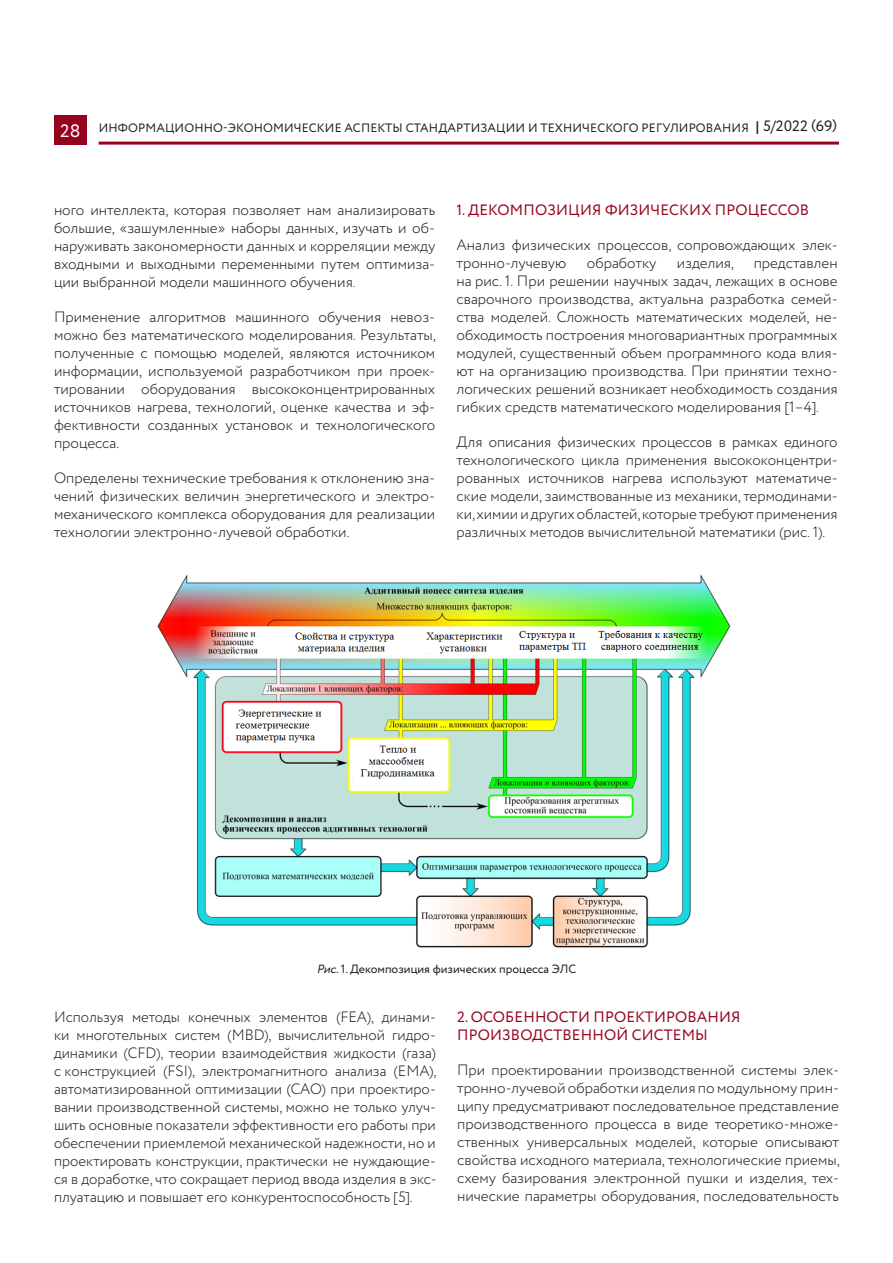
<style>
.page{position:relative;width:893px;height:1263px;background:#fff}
.page>*{position:absolute;margin:0;border:0;box-sizing:border-box;transform-origin:0 0}
.t1{font:300 15px/18px "Circe";color:#231f20;text-align:justify}
.Заголовок_2{font:15px/18px "Circe";letter-spacing:.01em;color:#96031f}
.t2{font:12.15px "Circe";letter-spacing:.01em;color:#231f20}
.Подрисуночные_подпис{font:12px "Circe";color:#231f20}
.s1{font-size:18px;color:#fff}
.s2{font-size:18.15px}
.s3{font-size:15px}
.s4{font-style:italic}
</style>
<div class="page">
<hr style="left:99px;top:142px;width:740px;height:3px;background:#96031f">
<div style="left:54px;top:115px;width:33px;height:30px;background:#96031f"></div>
<img style="left:157px;top:574px;width:574px;height:374px">
<p class="t2" style="left:60px;top:120px;width:778px"><span class="s1">28</span> ИНФОРМАЦИОННО-ЭКОНОМИЧЕСКИЕ АСПЕКТЫ СТАНДАРТИЗАЦИИ И ТЕХНИЧЕСКОГО РЕГУЛИРОВАНИЯ <span class="s2">|</span> <span class="s3">5/2022 </span><sup>(</sup><span class="s3">69</span><sup>)</sup></p>
<p class="t1" style="left:54px;top:201px;width:383px">ного интеллекта, которая позволяет нам анализировать большие, «зашумленные» наборы данных, изучать и об&shy;наруживать закономерности данных и корреляции между входными и выходными переменными путем оптимиза&shy;ции выбранной модели машинного обучения.</p>
<p class="t1" style="left:54px;top:308px;width:383px">Применение алгоритмов машинного обучения невоз&shy;можно без математического моделирования. Результаты, полученные с помощью моделей, являются источником информации, используемой разработчиком при проек&shy;тировании оборудования высококонцентрированных источников нагрева, технологий, оценке качества и эф&shy;фективности созданных установок и технологического процесса.</p>
<p class="t1" style="left:54px;top:469px;width:383px">Определены технические требования к отклонению зна&shy;чений физических величин энергетического и электро&shy;механического комплекса оборудования для реализации технологии электронно-лучевой обработки.</p>
<p class="Заголовок_2" style="left:456px;top:202px;width:354px">1. ДЕКОМПОЗИЦИЯ ФИЗИЧЕСКИХ ПРОЦЕССОВ</p>
<p class="t1" style="left:456px;top:236px;width:383px">Анализ физических процессов, сопровождающих элек&shy;тронно-лучевую</p>
<p class="t1" style="left:587px;top:254px;width:71px">обработку</p>
<p class="t1" style="left:677px;top:254px;width:59px">изделия,</p>
<p class="t1" style="left:456px;top:254px;width:383px;text-indent:297px">представлен на рис. 1. При решении научных задач, лежащих в основе сварочного производства, актуальна разработка семей&shy;ства моделей. Сложность математических моделей, не&shy;обходимость построения многовариантных программных модулей, существенный объем программного кода влия&shy;ют на организацию производства. При принятии техно&shy;логических решений возникает необходимость создания гибких средств математического моделирования [1–4].</p>
<p class="t1" style="left:456px;top:433px;width:383px">Для описания физических процессов в рамках единого технологического цикла применения высококонцентри&shy;рованных источников нагрева используют математиче&shy;ские модели, заимствованные из механики, термодинами&shy;ки, химии и других областей, которые требуют применения различных методов вычислительной математики (рис. 1).</p>
<p class="Подрисуночные_подпис" style="left:317px;top:961px;width:261px"><span class="s4">Рис.</span>1. Декомпозиция физических процесса ЭЛС</p>
<p class="t1" style="left:54px;top:1008px;width:384px">Используя методы конечных элементов (FEA), динами&shy;ки многотельных систем (MBD), вычислительной гидро&shy;динамики (CFD), теории взаимодействия жидкости (газа) с конструкцией (FSI), электромагнитного анализа (EMA), автоматизированной оптимизации (CAO) при проектиро&shy;вании производственной системы, можно не только улуч&shy;шить основные показатели эффективности его работы при обеспечении приемлемой механической надежности, но и проектировать конструкции, практически не нуждающие&shy;ся в доработке, что сокращает период ввода изделия в экс&shy;плуатацию и повышает его конкурентоспособность [5].</p>
<p class="Заголовок_2" style="left:457px;top:1008px;width:285px">2. ОСОБЕННОСТИ ПРОЕКТИРОВАНИЯ<br>ПРОИЗВОДСТВЕННОЙ СИСТЕМЫ</p>
<p class="t1" style="left:457px;top:1061px;width:384px">При проектировании производственной системы элек&shy;тронно-лучевой обработки изделия по модульному прин&shy;ципу предусматривают последовательное представление производственного процесса в виде теоретико-множе&shy;ственных универсальных моделей, которые описывают свойства исходного материала, технологические приемы, схему базирования электронной пушки и изделия, тех&shy;нические параметры оборудования, последовательность</p>
</div>
